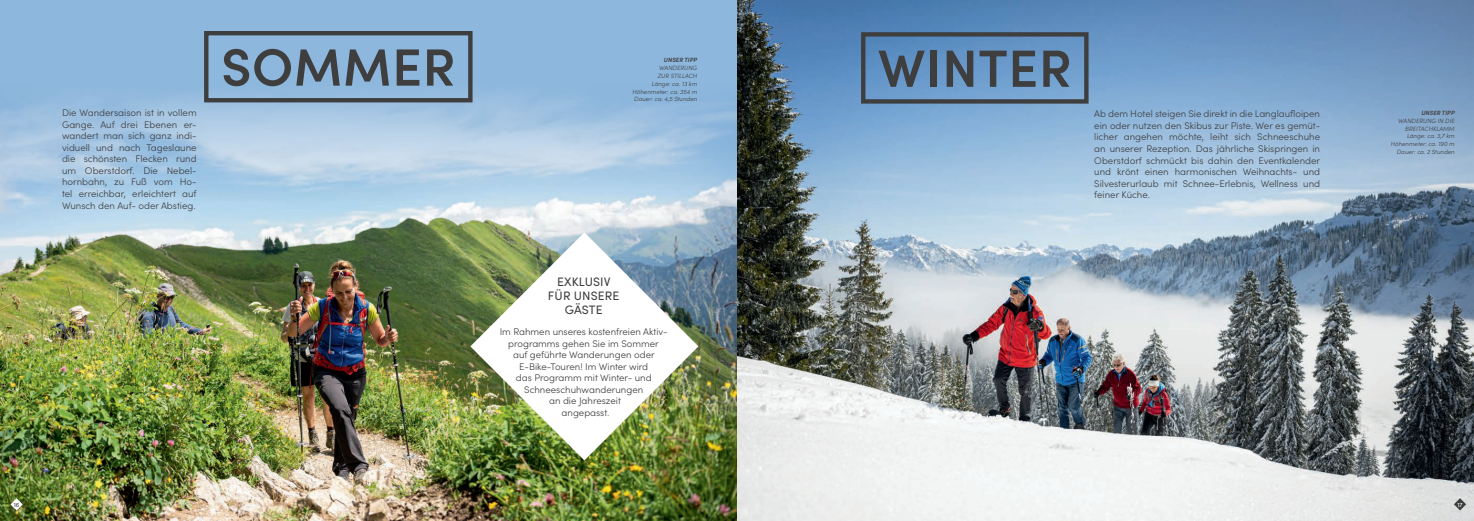
<style>
.page{position:relative;width:1474px;height:521px;background:#fff}
.page>*{position:absolute;margin:0;border:0;box-sizing:border-box;transform-origin:0 0}
.t1{font:600 52.5px "Sofia Pro";letter-spacing:.01em;color:#3e3e3f}
.t2{font:12.25px/14px "Sofia Pro";letter-spacing:.01em;color:#3e3e3f;text-align:center}
.t3{font:300 9.62px/11.5px "Sofia Pro";color:#3e3e3f;text-align:justify}
.t4{font:italic 300 6.12px/7.9px "Sofia Pro";color:#3e3e3f;text-align:right}
.t5{font:italic 600 6.12px "Sofia Pro";color:#3e3e3f}
.t6{font:6.12px "Sofia Pro";color:#3e3e3f}
.t7{font:6.12px "Sofia Pro";color:#fff}
</style>
<div class="page">
<img style="left:0;top:0;width:1473px;height:521px">
<div style="left:861px;top:32px;width:227px;height:72px;border:4px solid #3e3e3f"></div>
<img style="left:470px;top:232px;width:228px;height:228px">
<div style="left:204px;top:31px;width:268px;height:71px;border:4px solid #3e3e3f"></div>
<svg style="left:1453px;top:498px;width:12px;height:12px"></svg>
<svg style="left:10px;top:498px;width:13px;height:12px"></svg>
<p class="t3" style="left:62px;top:106px;width:136px">Die Wandersaison ist in vollem Gange. Auf drei Ebenen er&shy;wandert man sich ganz indi&shy;viduell und nach Tageslaune die schönsten Flecken rund um Oberstdorf. Die Nebel&shy;hornbahn, zu Fuß vom Ho&shy;tel erreichbar, erleichtert auf Wunsch den Auf- oder Abstieg.</p>
<h1 class="t1" style="left:221px;top:28px;width:236px">SOMMER</h1>
<p class="t5" style="left:664px;top:55px;width:35px">UNSER TIPP</p>
<p class="t4" style="left:632px;top:64px;width:66px">WANDERUNG<br>ZUR STILLACH<br>Länge: ca. 13 km<br>Höhenmeter: ca. 354 m<br>Dauer: ca. 4,5 Stunden</p>
<p class="t2" style="left:548px;top:274px;width:73px">EXKLUSIV<br>FÜR UNSERE<br>GÄSTE</p>
<p class="t3" style="left:499px;top:325px;width:169px;text-align:center">Im Rahmen unseres kostenfreien Aktiv&shy;programms gehen Sie im Sommer<br>auf geführte Wanderungen oder<br>E-Bike-Touren! Im Winter wird<br>das Programm mit Winter- und<br>Schneeschuhwanderungen<br>an die Jahreszeit<br>angepasst.</p>
<h1 class="t1" style="left:877px;top:29px;width:195px">WINTER</h1>
<p class="t3" style="left:1094px;top:108px;width:227px">Ab dem Hotel steigen Sie direkt in die Langlauf-loipen ein oder nutzen den Skibus zur Piste. Wer es gemüt&shy;licher angehen möchte, leiht sich Schneeschuhe an unserer Rezeption. Das jährliche Skispringen in Oberstdorf schmückt bis dahin den Eventkalender und krönt einen harmonischen Weihnachts- und Silvesterurlaub mit Schnee-Erlebnis, Wellness und feiner Küche.</p>
<p class="t5" style="left:1421px;top:108px;width:35px">UNSER TIPP</p>
<p class="t4" style="left:1390px;top:116px;width:65px">WANDERUNG IN DIE<br>BREITACHKLAMM<br>Länge: ca. 3,7 km<br>Höhenmeter: ca. 190 m<br>Dauer: ca. 2 Stunden</p>
<p class="t6" style="left:14px;top:500px;width:7px">16</p>
<p class="t7" style="left:1457px;top:500px;width:7px">17</p>
</div>
